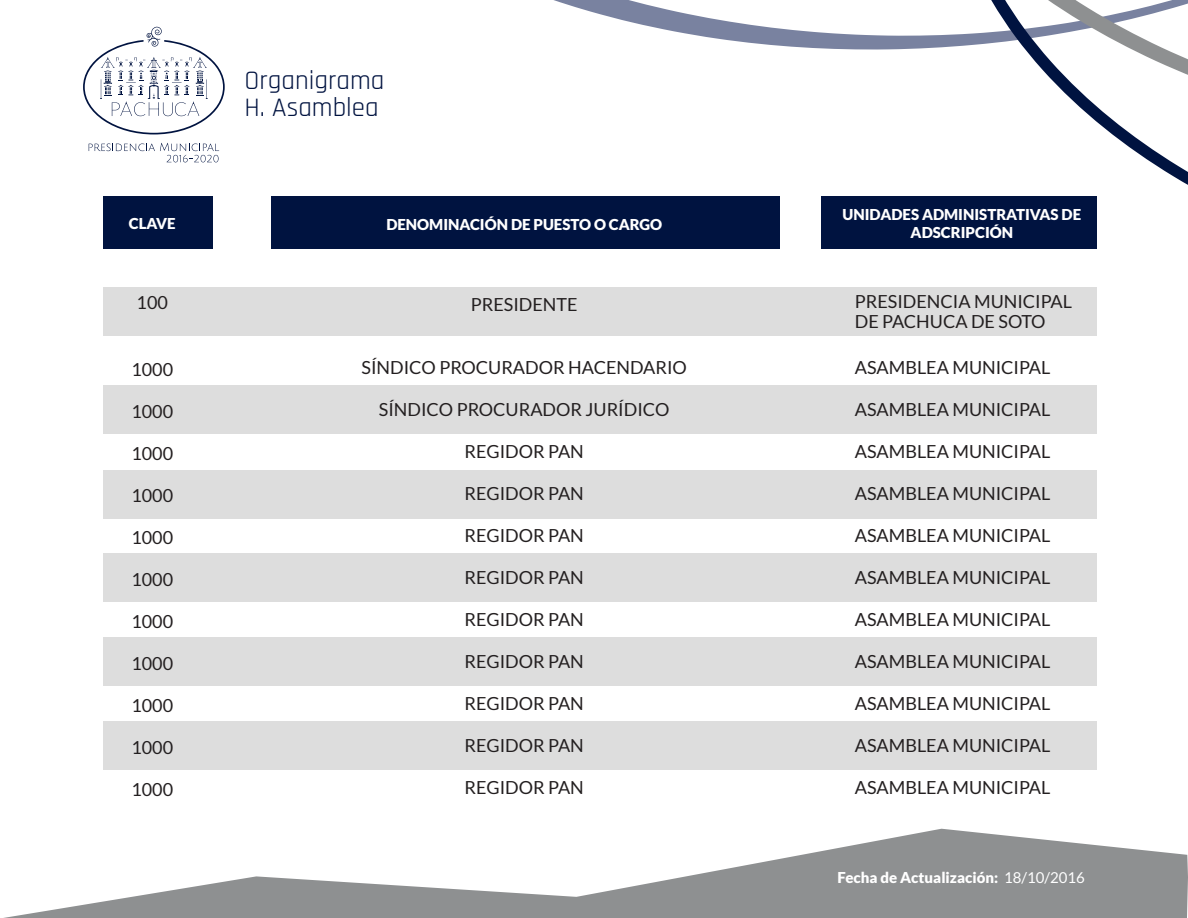
<style>
.page{position:relative;width:1188px;height:918px;background:#fff}
.page>*{position:absolute;margin:0;border:0;box-sizing:border-box;transform-origin:0 0}
.t1{font:27px/26.4px "Rajdhani";color:#001340}
.t2{font:18px/19.5px "Lato";color:#231f20}
.t3{font:900 15px/18px "Lato";color:#fff;text-align:center}
.s1{font-weight:400}
</style>
<div class="page">
<div style="left:103px;top:287px;width:994px;height:49px;background:#ddd"></div>
<div style="left:103px;top:385px;width:994px;height:49px;background:#ddd"></div>
<div style="left:103px;top:470px;width:994px;height:48px;background:#ddd"></div>
<div style="left:103px;top:553px;width:994px;height:49px;background:#ddd"></div>
<div style="left:103px;top:637px;width:994px;height:49px;background:#ddd"></div>
<div style="left:103px;top:721px;width:994px;height:48px;background:#ddd"></div>
<div style="left:821px;top:196px;width:276px;height:53px;background:#001340"></div>
<div style="left:103px;top:196px;width:110px;height:53px;background:#001340"></div>
<div style="left:271px;top:196px;width:508px;height:53px;background:#001340"></div>
<svg style="left:4px;top:829px;width:1184px;height:89px;fill:#8e9091"></svg>
<svg style="left:89px;top:143px;width:130px;height:19px"></svg>
<svg style="left:83px;top:26px;width:142px;height:108px"></svg>
<svg style="left:161px;top:0;width:689px;height:50px"></svg>
<svg style="left:1126px;top:145px;width:62px;height:40px"></svg>
<svg style="left:850px;top:0;width:338px;height:145px"></svg>
<h1 class="t1" style="left:245px;top:68px;width:141px">Organigrama<br>H. Asamblea</h1>
<p class="t3" style="left:129px;top:214px;width:48px">CLAVE</p>
<p class="t3" style="left:386px;top:215px;width:277px">DENOMINACIÓN DE PUESTO O CARGO</p>
<p class="t3" style="left:843px;top:205px;width:240px">UNIDADES ADMINISTRATIVAS DE<br>ADSCRIPCIÓN</p>
<p class="t2" style="left:137px;top:292px;width:33px">100</p>
<p class="t2" style="left:131px;top:360px;width:43px">1000</p>
<p class="t2" style="left:131px;top:402px;width:43px">1000</p>
<p class="t2" style="left:131px;top:444px;width:43px">1000</p>
<p class="t2" style="left:131px;top:486px;width:43px">1000</p>
<p class="t2" style="left:131px;top:528px;width:43px">1000</p>
<p class="t2" style="left:131px;top:570px;width:43px">1000</p>
<p class="t2" style="left:131px;top:612px;width:43px">1000</p>
<p class="t2" style="left:131px;top:654px;width:43px">1000</p>
<p class="t2" style="left:131px;top:696px;width:43px">1000</p>
<p class="t2" style="left:131px;top:738px;width:43px">1000</p>
<p class="t2" style="left:131px;top:780px;width:43px">1000</p>
<p class="t2" style="left:471px;top:294px;width:108px">PRESIDENTE</p>
<p class="t2" style="left:361px;top:357px;width:327px">SÍNDICO PROCURADOR HACENDARIO</p>
<p class="t2" style="left:379px;top:399px;width:292px">SÍNDICO PROCURADOR JURÍDICO</p>
<p class="t2" style="left:465px;top:441px;width:121px">REGIDOR PAN</p>
<p class="t2" style="left:465px;top:483px;width:121px">REGIDOR PAN</p>
<p class="t2" style="left:465px;top:525px;width:121px">REGIDOR PAN</p>
<p class="t2" style="left:465px;top:567px;width:121px">REGIDOR PAN</p>
<p class="t2" style="left:465px;top:609px;width:121px">REGIDOR PAN</p>
<p class="t2" style="left:465px;top:651px;width:121px">REGIDOR PAN</p>
<p class="t2" style="left:465px;top:693px;width:121px">REGIDOR PAN</p>
<p class="t2" style="left:465px;top:735px;width:121px">REGIDOR PAN</p>
<p class="t2" style="left:465px;top:777px;width:121px">REGIDOR PAN</p>
<p class="t2" style="left:855px;top:292px;width:219px">PRESIDENCIA MUNICIPAL<br>DE PACHUCA DE SOTO</p>
<p class="t2" style="left:855px;top:358px;width:197px">ASAMBLEA MUNICIPAL</p>
<p class="t2" style="left:855px;top:400px;width:197px">ASAMBLEA MUNICIPAL</p>
<p class="t2" style="left:855px;top:442px;width:197px">ASAMBLEA MUNICIPAL</p>
<p class="t2" style="left:855px;top:484px;width:197px">ASAMBLEA MUNICIPAL</p>
<p class="t2" style="left:855px;top:526px;width:197px">ASAMBLEA MUNICIPAL</p>
<p class="t2" style="left:855px;top:568px;width:197px">ASAMBLEA MUNICIPAL</p>
<p class="t2" style="left:855px;top:610px;width:197px">ASAMBLEA MUNICIPAL</p>
<p class="t2" style="left:855px;top:652px;width:197px">ASAMBLEA MUNICIPAL</p>
<p class="t2" style="left:855px;top:694px;width:197px">ASAMBLEA MUNICIPAL</p>
<p class="t2" style="left:855px;top:736px;width:197px">ASAMBLEA MUNICIPAL</p>
<p class="t2" style="left:855px;top:778px;width:197px">ASAMBLEA MUNICIPAL</p>
<p class="t3" style="left:837px;top:868px;width:249px">Fecha de Actualización: <span class="s1">18/10/2016</span></p>
</div>
